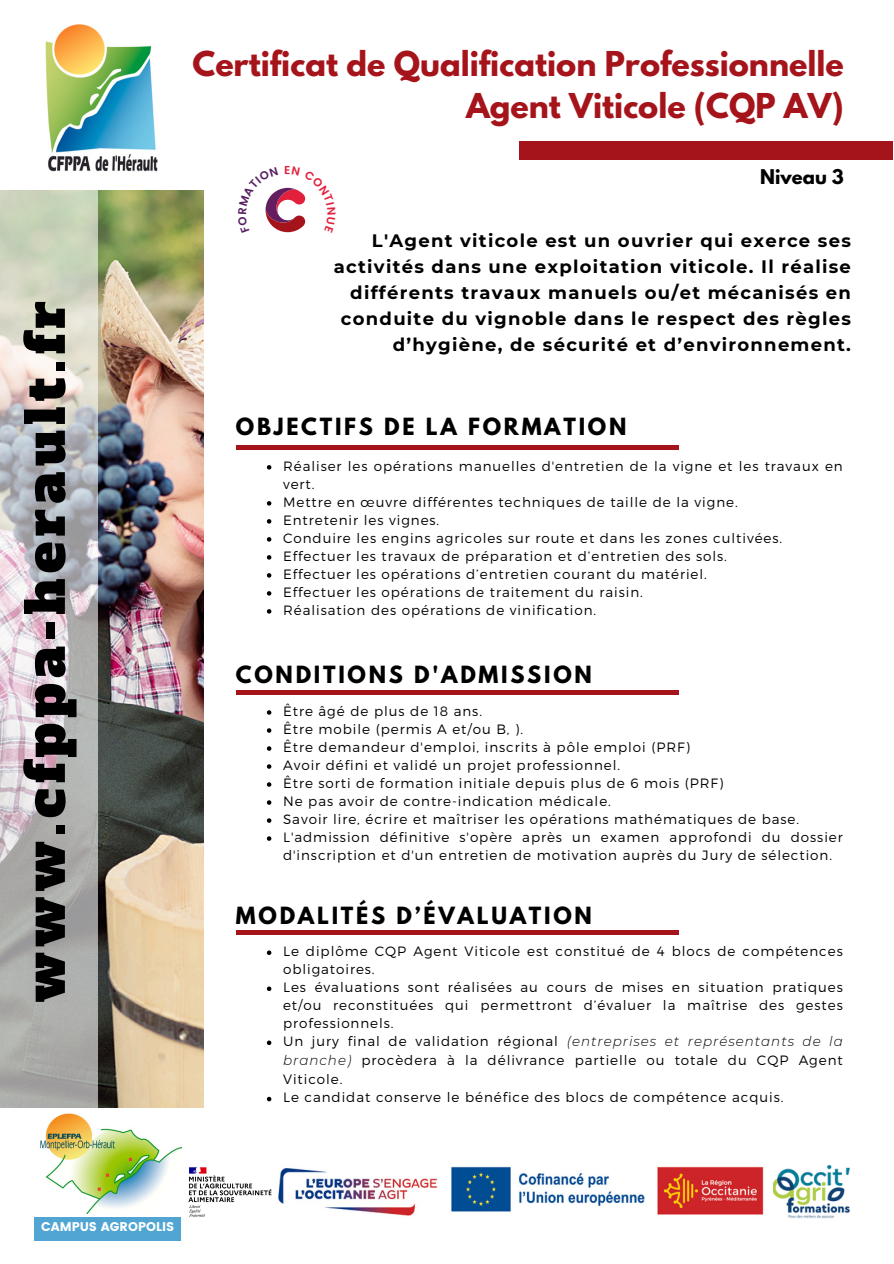
<style>
.page{position:relative;width:894px;height:1264px;background:#fff}
.page>*{position:absolute;margin:0;border:0;box-sizing:border-box;transform-origin:0 0}
.t1{font:52.5px "Alfa Slab One";letter-spacing:.1em;color:#000}
.t2{font:700 30.3px/41.7px "League Spartan";color:#a6141b;text-align:right}
.t3{font:700 21px "League Spartan";letter-spacing:.13em;color:#000}
.t4{font:700 18px/25.8px "Montserrat";letter-spacing:.07em;color:#000;text-align:right}
.t5{font:700 18px "League Spartan";color:#000}
.t6{font:300 13.5px/18px "Montserrat";letter-spacing:.07em;color:#000}
.t7{font:12.6px "Poppins";color:#fff}
.s1{font-style:italic}
</style>
<div class="page">
<hr style="left:236px;top:445px;width:442px;height:4px;background:#a6141b">
<img style="left:97px;top:190px;width:107px;height:917px">
<div style="left:519px;top:142px;width:373px;height:18px;background:#a6141b"></div>
<hr style="left:236px;top:690px;width:442px;height:4px;background:#a6141b">
<svg style="left:0;top:190px;width:97px;height:917px;background:#c1bfbd"></svg>
<img style="left:45px;top:24px;width:113px;height:148px">
<div style="left:236px;top:930px;width:442px;height:5px;background:#a6141b"></div>
<svg style="left:267px;top:710px;width:4px;height:4px"></svg>
<svg style="left:267px;top:728px;width:4px;height:4px"></svg>
<svg style="left:267px;top:746px;width:4px;height:4px"></svg>
<svg style="left:267px;top:764px;width:4px;height:4px"></svg>
<svg style="left:267px;top:782px;width:4px;height:4px"></svg>
<svg style="left:267px;top:800px;width:4px;height:4px"></svg>
<svg style="left:267px;top:818px;width:4px;height:4px"></svg>
<svg style="left:267px;top:836px;width:4px;height:4px"></svg>
<svg style="left:267px;top:465px;width:4px;height:4px"></svg>
<svg style="left:267px;top:501px;width:4px;height:4px"></svg>
<svg style="left:267px;top:519px;width:4px;height:4px"></svg>
<svg style="left:267px;top:537px;width:4px;height:4px"></svg>
<svg style="left:267px;top:555px;width:4px;height:4px"></svg>
<svg style="left:267px;top:573px;width:4px;height:4px"></svg>
<svg style="left:267px;top:591px;width:4px;height:4px"></svg>
<svg style="left:267px;top:609px;width:4px;height:4px"></svg>
<svg style="left:267px;top:950px;width:4px;height:5px"></svg>
<svg style="left:267px;top:986px;width:4px;height:5px"></svg>
<svg style="left:267px;top:1040px;width:4px;height:5px"></svg>
<svg style="left:267px;top:1096px;width:4px;height:5px"></svg>
<img style="left:39px;top:1113px;width:142px;height:100px">
<div style="left:34px;top:1217px;width:147px;height:23px;background:#50a5d3"></div>
<img style="left:773px;top:1165px;width:76px;height:53px">
<img style="left:278px;top:1166px;width:486px;height:50px">
<img style="left:188px;top:1167px;width:84px;height:50px">
<svg style="left:265px;top:187px;width:41px;height:46px"></svg>
<p class="t1" style="left:10px;top:1002px;width:702px;rotate:-90deg">www.cfppa-herault.fr</p>
<p class="t2" style="left:192px;top:47px;width:652px">Certificat de Qualification Professionnelle<br>Agent Viticole (CQP AV)</p>
<p class="t5" style="left:760px;top:168px;width:85px">Niveau 3</p>
<h4 class="t4" style="left:334px;top:228px;width:518px">L'Agent viticole est un ouvrier qui exerce ses activités dans une exploitation viticole. Il réalise différents travaux manuels ou/et mécanisés en conduite du vignoble dans le respect des règles d’hygiène, de sécurité et d’environnement.</h4>
<p class="t3" style="left:236px;top:416px;width:392px">OBJECTIFS DE LA FORMATION</p>
<p class="t6" style="left:283px;top:456px;width:561px">Réaliser les opérations manuelles d'entretien de la vigne et les travaux en vert.</p>
<h3 class="t6" style="left:283px;top:492px;width:456px">Mettre en œuvre différentes techniques de taille de la vigne.</h3>
<p class="t6" style="left:283px;top:510px;width:158px">Entretenir les vignes.</p>
<p class="t6" style="left:283px;top:528px;width:500px">Conduire les engins agricoles sur route et dans les zones cultivées.</p>
<p class="t6" style="left:283px;top:546px;width:445px">Effectuer les travaux de préparation et d’entretien des sols.</p>
<p class="t6" style="left:283px;top:564px;width:425px">Effectuer les opérations d’entretien courant du matériel.</p>
<p class="t6" style="left:283px;top:582px;width:361px">Effectuer les opérations de traitement du raisin.</p>
<p class="t6" style="left:283px;top:600px;width:314px">Réalisation des opérations de vinification.</p>
<h1 class="t3" style="left:236px;top:664px;width:357px">CONDITIONS D'ADMISSION</h1>
<h4 class="t6" style="left:283px;top:701px;width:200px">Être âgé de plus de 18 ans.</h4>
<h3 class="t6" style="left:283px;top:719px;width:241px">Être mobile (permis A et/ou B, ).</h3>
<p class="t6" style="left:283px;top:737px;width:408px">Être demandeur d'emploi, inscrits à pôle emploi (PRF)</p>
<p class="t6" style="left:283px;top:755px;width:338px">Avoir défini et validé un projet professionnel.</p>
<p class="t6" style="left:283px;top:773px;width:441px">Être sorti de formation initiale depuis plus de 6 mois (PRF)</p>
<p class="t6" style="left:283px;top:791px;width:329px">Ne pas avoir de contre-indication médicale.</p>
<p class="t6" style="left:283px;top:809px;width:517px">Savoir lire, écrire et maîtriser les opérations mathématiques de base.</p>
<p class="t6" style="left:283px;top:827px;width:561px">L'admission définitive s'opère après un examen approfondi du dossier d'inscription et d'un entretien de motivation auprès du Jury de sélection.</p>
<p class="t3" style="left:236px;top:904px;width:357px">MODALITÉS D’ÉVALUATION</p>
<p class="t6" style="left:283px;top:941px;width:561px">Le diplôme CQP Agent Viticole est constitué de 4 blocs de compétences obligatoires.</p>
<h3 class="t6" style="left:283px;top:977px;width:561px;text-align:justify">Les évaluations sont réalisées au cours de mises en situation pratiques et/ou reconstituées qui permettront d’évaluer la maîtrise des gestes professionnels.</h3>
<p class="t6" style="left:283px;top:1031px;width:561px;line-height:19.2px;text-align:justify">Un jury final de validation régional <span class="s1">(entreprises et représentants de la branche)</span> procèdera à la délivrance partielle ou totale du CQP Agent Viticole.</p>
<p class="t6" style="left:283px;top:1087px;width:502px">Le candidat conserve le bénéfice des blocs de compétence acquis.</p>
<p class="t7" style="left:41px;top:1219px;width:135px">CAMPUS AGROPOLIS</p>
</div>
